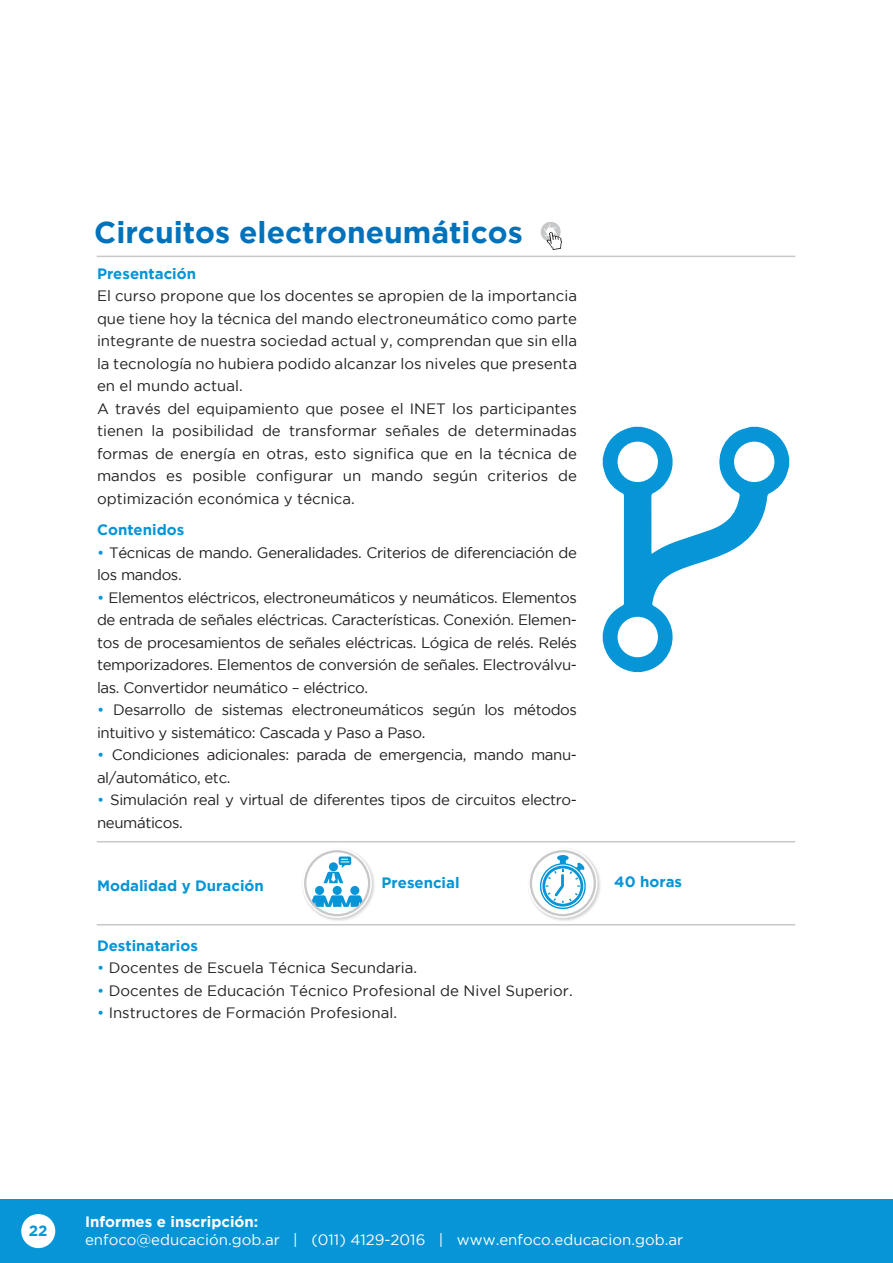
<style>
.page{position:relative;width:893px;height:1263px;background:#fff}
.page>*{position:absolute;margin:0;border:0;box-sizing:border-box;transform-origin:0 0}
.t1{font:700 30px "Gotham";color:#0072bc}
.t2{font:15px/22.5px "Gotham";color:#231f20}
.t3{font:15px/22.5px "Gotham";letter-spacing:-.025em;color:#231f20}
.t4{font:700 15px "Gotham";color:#0695d6}
.t5{font:15px "Gotham";color:#fff}
.t6{font:700 15px "Gotham";color:#fff}
.s1{color:#0695d6}
</style>
<div class="page">
<div style="left:0;top:1199px;width:893px;height:64px;background:#0695d6"></div>
<div style="left:21px;top:1214px;width:34px;height:34px;background:#fff;border-radius:50%"></div>
<svg style="left:541px;top:222px;width:21px;height:28px"></svg>
<hr style="left:97px;top:256px;width:698px;height:1px;background:#c7c8ca">
<hr style="left:97px;top:924px;width:698px;height:1px;background:#c7c8ca">
<hr style="left:97px;top:841px;width:698px;height:1px;background:#c7c8ca">
<img style="left:530px;top:850px;width:71px;height:71px">
<div style="left:528px;top:848px;width:69px;height:70px;border:5px solid #fff;border-radius:50%"></div>
<svg style="left:531px;top:851px;width:64px;height:64px"></svg>
<svg style="left:540px;top:855px;width:46px;height:54px"></svg>
<div style="left:530px;top:850px;width:66px;height:66px;border:2px solid #c7c8ca;border-radius:50%"></div>
<img style="left:303px;top:851px;width:72px;height:70px">
<div style="left:302px;top:848px;width:70px;height:70px;border:5px solid #fff;border-radius:50%"></div>
<div style="left:305px;top:851px;width:64px;height:64px;background:#fff;border-radius:50%"></div>
<div style="left:315px;top:886px;width:9px;height:9px;background:#0695d6;border-radius:50%"></div>
<div style="left:333px;top:886px;width:9px;height:9px;background:#0695d6;border-radius:50%"></div>
<svg style="left:310px;top:895px;width:55px;height:12px"></svg>
<div style="left:350px;top:886px;width:9px;height:9px;background:#0695d6;border-radius:50%"></div>
<svg style="left:323px;top:856px;width:28px;height:27px"></svg>
<div style="left:304px;top:850px;width:66px;height:66px;border:2px solid #c7c8ca;border-radius:50%"></div>
<svg style="left:603px;top:427px;width:186px;height:245px"></svg>
<h1 class="t1" style="left:94px;top:215px;width:430px">Circuitos electroneumáticos</h1>
<p class="t4" style="left:97px;top:265px;width:101px">Presentación</p>
<p class="t2" style="left:97px;top:284px;width:482px">El curso propone que los docentes se apropien de la importancia que tiene hoy la técnica del mando electroneumático como parte integrante de nuestra sociedad actual y, comprendan que sin ella la tecnología no hubiera podido alcanzar los niveles que presenta en el mundo actual.<br>A través del equipamiento que posee el INET los participantes tienen la posibilidad de transformar señales de determinadas formas de energía en otras, esto significa que en la técnica de mandos es posible configurar un mando según criterios de optimización económica y técnica.</p>
<p class="t4" style="left:97px;top:521px;width:89px">Contenidos</p>
<p class="t3" style="left:97px;top:541px;width:481px"><span class="s1">•</span> Técnicas de mando. Generalidades. Criterios de diferenciación de los mandos.</p>
<p class="t2" style="left:97px;top:586px;width:482px;text-align:justify"><span class="s1">•</span> Elementos eléctricos, electroneumáticos y neumáticos. Elementos de entrada de señales eléctricas. Características. Conexión. Elemen&shy;tos de procesamientos de señales eléctricas. Lógica de relés. Relés temporizadores. Elementos de conversión de señales. Electroválvu&shy;las. Convertidor neumático – eléctrico.</p>
<p class="t3" style="left:97px;top:698px;width:482px"><span class="s1">•</span> Desarrollo de sistemas electroneumáticos según los métodos intuitivo y sistemático: Cascada y Paso a Paso.</p>
<p class="t3" style="left:97px;top:743px;width:481px"><span class="s1">•</span> Condiciones adicionales: parada de emergencia, mando manu&shy;al/automático, etc.</p>
<p class="t3" style="left:97px;top:788px;width:481px"><span class="s1">•</span> Simulación real y virtual de diferentes tipos de circuitos electro&shy;neumáticos.</p>
<p class="t4" style="left:97px;top:877px;width:168px">Modalidad y Duración</p>
<p class="t4" style="left:381px;top:873px;width:80px">Presencial</p>
<p class="t4" style="left:614px;top:873px;width:69px">40 horas</p>
<p class="t4" style="left:97px;top:937px;width:102px">Destinatarios</p>
<p class="t2" style="left:97px;top:956px;width:322px"><span class="s1">•</span> Docentes de Escuela Técnica Secundaria.</p>
<p class="t2" style="left:97px;top:979px;width:477px"><span class="s1">•</span> Docentes de Educación Técnico Profesional de Nivel Superior.</p>
<p class="t2" style="left:97px;top:1001px;width:302px"><span class="s1">•</span> Instructores de Formación Profesional.</p>
<p class="t4" style="left:29px;top:1222px;width:20px">22</p>
<p class="t6" style="left:85px;top:1213px;width:175px">Informes e inscripción:</p>
<p class="t5" style="left:85px;top:1231px;width:600px">enfoco@educación.gob.ar | (011) 4129-2016 | www.enfoco.educacion.gob.ar</p>
</div>
